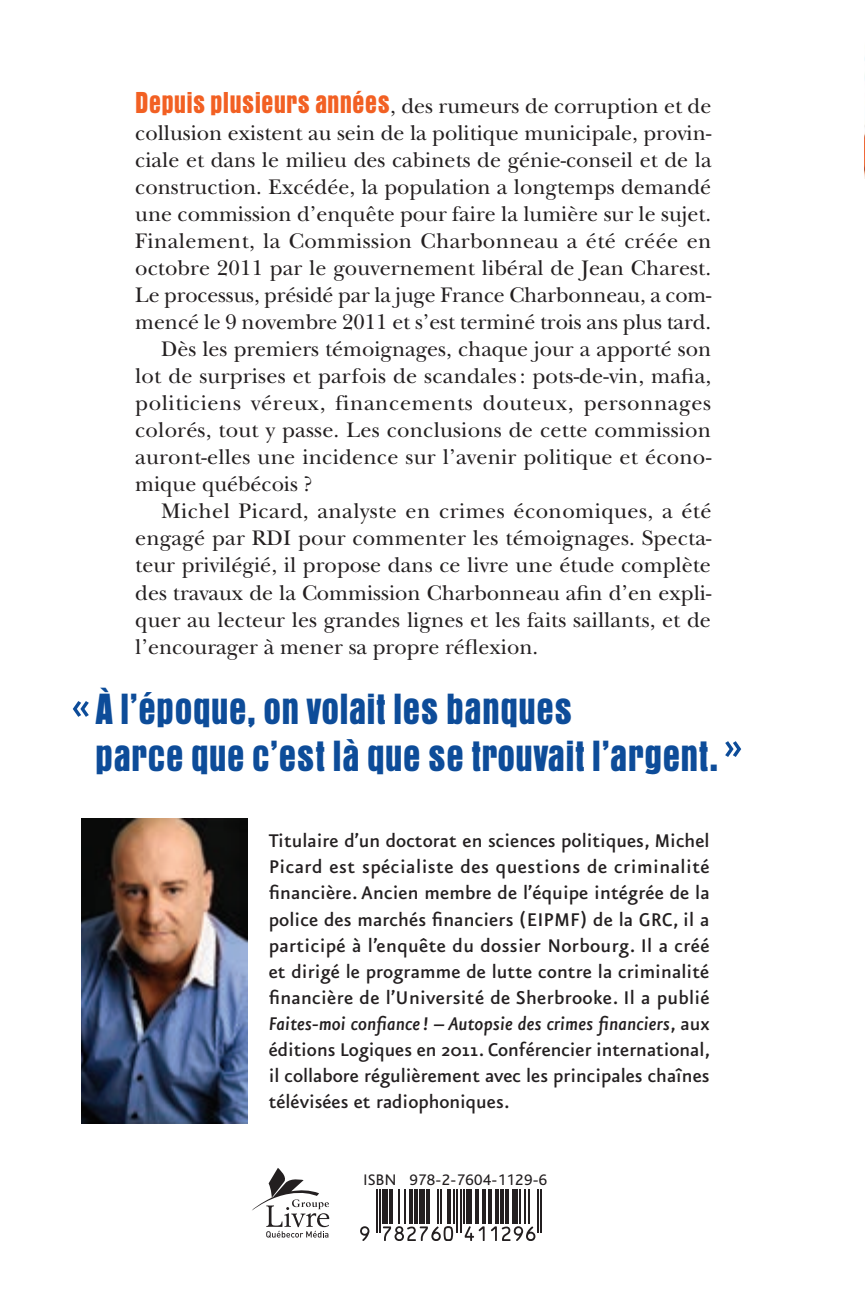
<style>
.page{position:relative;width:865px;height:1300px;background:#fff}
.page>*{position:absolute;margin:0;border:0;box-sizing:border-box;transform-origin:0 0}
.astérisque_-_partie{font:500 50px "Eureka Sans";color:#0d4c99}
.astérisque_-_partie-2{font:43.4px/46.8px "Auralle";color:#0d4c99}
.Texte_C4{font:22px/27px "New Baskerville Std";color:#231f20;text-align:justify}
.astérisque_-_partie-3{font:500 22px/26px "Eureka Sans";color:#231f20;text-align:justify}
.t1{font:16px "Bliss";letter-spacing:.02em;color:#231f20}
.s1{font-family:"Auralle";font-size:30px;color:#f26023}
.s2{font-style:italic}
</style>
<div class="page">
<hr style="left:864px;top:178px;width:1px;height:1121px;background:#0d4c99">
<svg style="left:252px;top:1168px;width:77px;height:69px"></svg>
<svg style="left:360px;top:1226px;width:9px;height:14px"></svg>
<hr style="left:376px;top:1189px;width:1px;height:43px;background:#231f20">
<hr style="left:379px;top:1189px;width:2px;height:43px;background:#231f20">
<div style="left:382px;top:1189px;width:6px;height:34px;background:#231f20"></div>
<hr style="left:389px;top:1189px;width:4px;height:34px;background:#231f20">
<hr style="left:398px;top:1189px;width:2px;height:34px;background:#231f20">
<hr style="left:404px;top:1189px;width:1px;height:34px;background:#231f20">
<hr style="left:409px;top:1189px;width:3px;height:34px;background:#231f20">
<hr style="left:414px;top:1189px;width:4px;height:34px;background:#231f20">
<div style="left:419px;top:1189px;width:6px;height:34px;background:#231f20"></div>
<hr style="left:426px;top:1189px;width:4px;height:34px;background:#231f20">
<hr style="left:437px;top:1189px;width:2px;height:34px;background:#231f20">
<hr style="left:440px;top:1189px;width:2px;height:34px;background:#231f20">
<svg style="left:383px;top:1226px;width:70px;height:14px"></svg>
<hr style="left:447px;top:1189px;width:4px;height:34px;background:#231f20">
<hr style="left:453px;top:1189px;width:1px;height:34px;background:#231f20">
<hr style="left:456px;top:1189px;width:2px;height:43px;background:#231f20">
<hr style="left:460px;top:1189px;width:1px;height:43px;background:#231f20">
<hr style="left:463px;top:1189px;width:2px;height:34px;background:#231f20">
<div style="left:467px;top:1189px;width:5px;height:34px;background:#231f20"></div>
<svg style="left:465px;top:1226px;width:20px;height:14px"></svg>
<hr style="left:475px;top:1189px;width:4px;height:34px;background:#231f20">
<hr style="left:482px;top:1189px;width:4px;height:34px;background:#231f20">
<hr style="left:488px;top:1189px;width:3px;height:34px;background:#231f20">
<hr style="left:495px;top:1189px;width:3px;height:34px;background:#231f20">
<hr style="left:500px;top:1189px;width:4px;height:34px;background:#231f20">
<hr style="left:505px;top:1189px;width:4px;height:34px;background:#231f20">
<div style="left:512px;top:1189px;width:5px;height:34px;background:#231f20"></div>
<hr style="left:519px;top:1189px;width:2px;height:34px;background:#231f20">
<svg style="left:491px;top:1226px;width:44px;height:14px"></svg>
<hr style="left:524px;top:1189px;width:2px;height:34px;background:#231f20">
<hr style="left:528px;top:1189px;width:2px;height:34px;background:#231f20">
<hr style="left:537px;top:1189px;width:2px;height:43px;background:#231f20">
<hr style="left:540px;top:1189px;width:2px;height:43px;background:#231f20">
<img style="left:864px;top:57px;width:1px;height:121px">
<img style="left:81px;top:819px;width:166px;height:304px">
<p class="Texte_C4" style="left:135px;top:93px;width:578px"><span class="s1">Depuis plusieurs années</span>, des rumeurs de corruption et de collusion existent au sein de la politique municipale, provin&shy;ciale et dans le milieu des cabinets de génie-conseil et de la construction. Excédée, la population a longtemps demandé une commission d’enquête pour faire la lumière sur le sujet.<br>Finalement, la Commission Charbonneau a été créée en octobre 2011 par le gouvernement libéral de Jean Charest.<br>Le processus, présidé par la juge France Charbonneau, a com&shy;mencé le 9 novembre 2011 et s’est terminé trois ans plus tard.</p>
<p class="Texte_C4" style="left:135px;top:336px;width:578px;text-indent:26px">Dès les premiers témoignages, chaque jour a apporté son lot de surprises et parfois de scandales: pots-de-vin, mafia, politiciens véreux, financements douteux, personnages colorés, tout y passe. Les conclusions de cette commission auront-elles une incidence sur l’avenir politique et écono&shy;mique québécois ?</p>
<p class="Texte_C4" style="left:135px;top:498px;width:578px;text-indent:26px">Michel Picard, analyste en crimes économiques, a été engagé par RDI pour commenter les témoignages. Specta&shy;teur privilégié, il propose dans ce livre une étude complète des travaux de la Commission Charbonneau afin d’en expli&shy;quer au lecteur les grandes lignes et les faits saillants, et de l’encourager à mener sa propre réflexion.</p>
<p class="astérisque_-_partie-2" style="left:95px;top:685px;width:625px">À l’époque, on volait les banques<br>parce que c’est là que se trouvait l’argent.</p>
<p class="astérisque_-_partie" style="left:72px;top:681px;width:20px">«</p>
<p class="astérisque_-_partie" style="left:724px;top:721px;width:20px">»</p>
<p class="astérisque_-_partie-3" style="left:269px;top:828px;width:443px">Titulaire d’un doctorat en sciences politiques, Michel Picard est spécialiste des questions de criminalité financière. Ancien membre de l’équipe intégrée de la police des marchés financiers (EIPMF) de la GRC, il a participé à l’enquête du dossier Norbourg. Il a créé et dirigé le programme de lutte contre la criminalité financière de l’Université de Sherbrooke. Il a publié <span class="s2">Faites-moi confiance! – Autopsie des crimes financiers</span>, aux éditions Logiques en 2011. Conférencier international, il collabore régulièrement avec les principales chaînes télévisées et radiophoniques.</p>
<p class="t1" style="left:363px;top:1171px;width:185px">ISBN 978-2-7604-1129-6</p>
</div>
